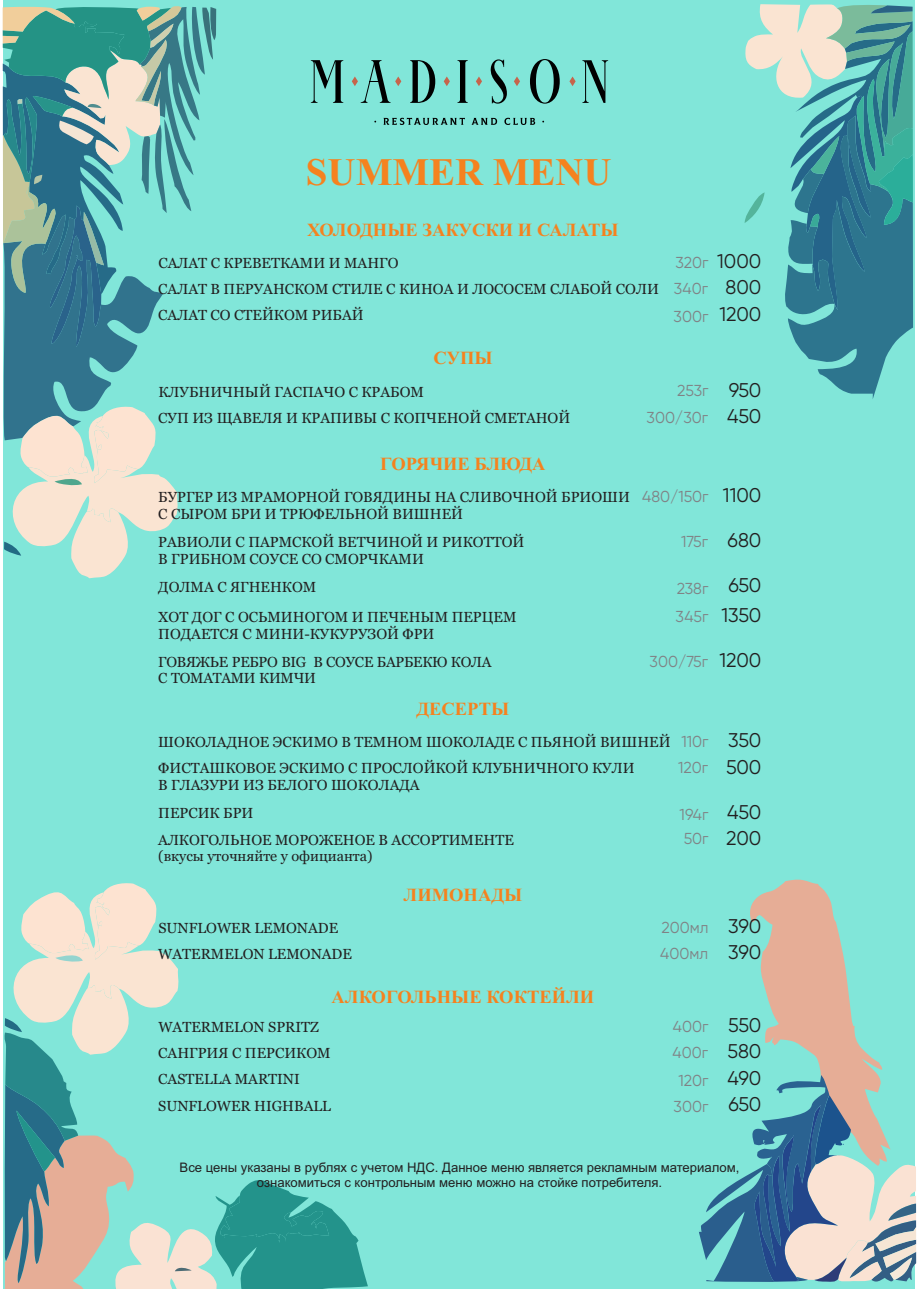
<style>
.page{position:relative;width:919px;height:1289px;background:#fff}
.page>*{position:absolute;margin:0;border:0;box-sizing:border-box;transform-origin:0 0}
.t1{font:700 38.85px "Times New Roman";color:#f5821f}
.t2{font:19.8px "Gilroy";color:#231f20}
.t3{font:700 18.45px "Times New Roman";color:#f5821f}
.t4{font:15.9px/26.4px "Gilroy";color:#808285}
.t5{font:14.55px/16.5px "Georgia";color:#231f20}
.t6{font:13.05px/14.7px "Arial";color:#231f20;text-align:center}
.s1{font-size:19.8px;color:#231f20}
</style>
<div class="page">
<div style="left:4px;top:0;width:911px;height:1288px;background:#81e6d9"></div>
<svg style="left:2px;top:5px;width:215px;height:574px"></svg>
<svg style="left:3px;top:882px;width:365px;height:406px"></svg>
<svg style="left:699px;top:879px;width:217px;height:403px"></svg>
<svg style="left:744px;top:4px;width:169px;height:395px"></svg>
<svg style="left:383px;top:118px;width:82px;height:7px"></svg>
<svg style="left:471px;top:118px;width:26px;height:7px"></svg>
<svg style="left:504px;top:118px;width:31px;height:7px"></svg>
<svg style="left:514px;top:76px;width:6px;height:10px"></svg>
<svg style="left:569px;top:76px;width:6px;height:10px"></svg>
<svg style="left:443px;top:76px;width:7px;height:10px"></svg>
<svg style="left:530px;top:59px;width:29px;height:45px"></svg>
<svg style="left:457px;top:60px;width:11px;height:43px"></svg>
<svg style="left:476px;top:59px;width:31px;height:45px"></svg>
<svg style="left:352px;top:60px;width:49px;height:43px"></svg>
<svg style="left:311px;top:60px;width:32px;height:43px"></svg>
<svg style="left:410px;top:60px;width:25px;height:43px"></svg>
<svg style="left:582px;top:60px;width:26px;height:43px"></svg>
<h1 class="t1" style="left:306px;top:159px;width:307px">SUMMER MENU</h1>
<p class="t3" style="left:307px;top:223px;width:313px">ХОЛОДНЫЕ ЗАКУСКИ И САЛАТЫ</p>
<p class="t5" style="left:158px;top:256px;width:241px">САЛАТ С КРЕВЕТКАМИ И МАНГО</p>
<h2 class="t2" style="left:717px;top:253px;width:46px">1000</h2>
<p class="t5" style="left:158px;top:282px;width:502px">САЛАТ В ПЕРУАНСКОМ СТИЛЕ С КИНОА И ЛОСОСЕМ СЛАБОЙ СОЛИ</p>
<h2 class="t2" style="left:725px;top:279px;width:37px">800</h2>
<p class="t5" style="left:158px;top:308px;width:207px">САЛАТ СО СТЕЙКОМ РИБАЙ</p>
<h2 class="t2" style="left:719px;top:305px;width:43px">1200</h2>
<p class="t3" style="left:433px;top:351px;width:61px">СУПЫ</p>
<p class="t5" style="left:158px;top:384px;width:267px">КЛУБНИЧНЫЙ ГАСПАЧО С КРАБОМ</p>
<h2 class="t2" style="left:728px;top:381px;width:34px">950</h2>
<p class="t5" style="left:158px;top:410px;width:413px">СУП ИЗ ЩАВЕЛЯ И КРАПИВЫ С КОПЧЕНОЙ СМЕТАНОЙ</p>
<h2 class="t2" style="left:727px;top:407px;width:36px">450</h2>
<p class="t4" style="left:673px;top:250px;width:36px">320г<br>340г</p>
<p class="t4" style="left:673px;top:304px;width:36px">300г</p>
<p class="t4" style="left:646px;top:378px;width:63px;text-align:right">253г<br>300/30г</p>
<p class="t3" style="left:380px;top:457px;width:167px">ГОРЯЧИЕ БЛЮДА</p>
<p class="t5" style="left:158px;top:490px;width:473px">БУРГЕР ИЗ МРАМОРНОЙ ГОВЯДИНЫ НА СЛИВОЧНОЙ БРИОШИ<br>С СЫРОМ БРИ И ТРЮФЕЛЬНОЙ ВИШНЕЙ</p>
<h2 class="t2" style="left:723px;top:487px;width:40px">1100</h2>
<p class="t5" style="left:158px;top:535px;width:367px">РАВИОЛИ С ПАРМСКОЙ ВЕТЧИНОЙ И РИКОТТОЙ<br>В ГРИБНОМ СОУСЕ СО СМОРЧКАМИ</p>
<h2 class="t2" style="left:727px;top:532px;width:35px">680</h2>
<p class="t5" style="left:158px;top:580px;width:159px">ДОЛМА C ЯГНЕНКОМ</p>
<h2 class="t2" style="left:728px;top:577px;width:34px">650</h2>
<p class="t4" style="left:642px;top:484px;width:68px">480/150г</p>
<p class="t4" style="left:681px;top:529px;width:29px">175г</p>
<p class="t4" style="left:676px;top:576px;width:33px">238г</p>
<p class="t5" style="left:158px;top:610px;width:359px">ХОТ ДОГ С ОСЬМИНОГОМ И ПЕЧЕНЫМ ПЕРЦЕМ<br>ПОДАЕТСЯ С МИНИ-КУКУРУЗОЙ ФРИ</p>
<h2 class="t2" style="left:721px;top:607px;width:41px">1350</h2>
<p class="t5" style="left:158px;top:654px;width:335px">ГОВЯЖЬЕ РЕБРО BIG В СОУСЕ БАРБЕКЮ КОЛА<br>С ТОМАТАМИ КИМЧИ</p>
<h2 class="t2" style="left:719px;top:652px;width:43px">1200</h2>
<p class="t4" style="left:675px;top:604px;width:34px">345г</p>
<p class="t4" style="left:649px;top:649px;width:60px">300/75г</p>
<p class="t3" style="left:416px;top:702px;width:94px">ДЕСЕРТЫ</p>
<p class="t5" style="left:158px;top:735px;width:514px">ШОКОЛАДНОЕ ЭСКИМО В ТЕМНОМ ШОКОЛАДЕ С ПЬЯНОЙ ВИШНЕЙ</p>
<h2 class="t2" style="left:728px;top:732px;width:35px">350</h2>
<p class="t5" style="left:158px;top:761px;width:477px">ФИСТАШКОВОЕ ЭСКИМО С ПРОСЛОЙКОЙ КЛУБНИЧНОГО КУЛИ<br>В ГЛАЗУРИ ИЗ БЕЛОГО ШОКОЛАДА</p>
<h2 class="t2" style="left:726px;top:758px;width:37px">500</h2>
<p class="t5" style="left:158px;top:806px;width:97px">ПЕРСИК БРИ</p>
<h2 class="t2" style="left:727px;top:803px;width:36px">450</h2>
<p class="t4" style="left:678px;top:729px;width:32px">110г<br>120г</p>
<p class="t4" style="left:679px;top:802px;width:30px">194г</p>
<p class="t5" style="left:158px;top:832px;width:357px">АЛКОГОЛЬНОЕ МОРОЖЕНОЕ В АССОРТИМЕНТЕ (вкусы уточняйте у официанта)</p>
<p class="t4" style="left:683px;top:826px;width:79px">50г <span class="s1">200</span></p>
<p class="t3" style="left:403px;top:888px;width:120px">ЛИМОНАДЫ</p>
<p class="t5" style="left:158px;top:920px;width:181px">SUNFLOWER LEMONADE</p>
<h2 class="t2" style="left:728px;top:917px;width:35px">390</h2>
<p class="t5" style="left:158px;top:946px;width:195px">WATERMELON LEMONADE</p>
<h2 class="t2" style="left:728px;top:943px;width:35px">390</h2>
<p class="t4" style="left:660px;top:915px;width:50px">200мл<br>400мл</p>
<p class="t3" style="left:331px;top:990px;width:264px">АЛКОГОЛЬНЫЕ КОКТЕЙЛИ</p>
<p class="t5" style="left:158px;top:1020px;width:162px">WATERMELON SPRITZ</p>
<h2 class="t2" style="left:728px;top:1016px;width:35px">550</h2>
<p class="t5" style="left:158px;top:1045px;width:174px">САНГРИЯ С ПЕРСИКОМ</p>
<h2 class="t2" style="left:727px;top:1043px;width:36px">580</h2>
<p class="t5" style="left:158px;top:1072px;width:143px">CASTELLA MARTINI</p>
<h2 class="t2" style="left:727px;top:1069px;width:36px">490</h2>
<p class="t4" style="left:672px;top:1014px;width:37px">400г<br>400г</p>
<p class="t4" style="left:678px;top:1068px;width:31px">120г</p>
<p class="t5" style="left:158px;top:1098px;width:174px">SUNFLOWER HIGHBALL</p>
<p class="t4" style="left:673px;top:1094px;width:89px">300г <span class="s1">650</span></p>
<p class="t6" style="left:179px;top:1161px;width:561px">Все цены указаны в рублях с учетом НДС. Данное меню является рекламным материалом, ознакомиться с контрольным меню можно на стойке потребителя.</p>
</div>
